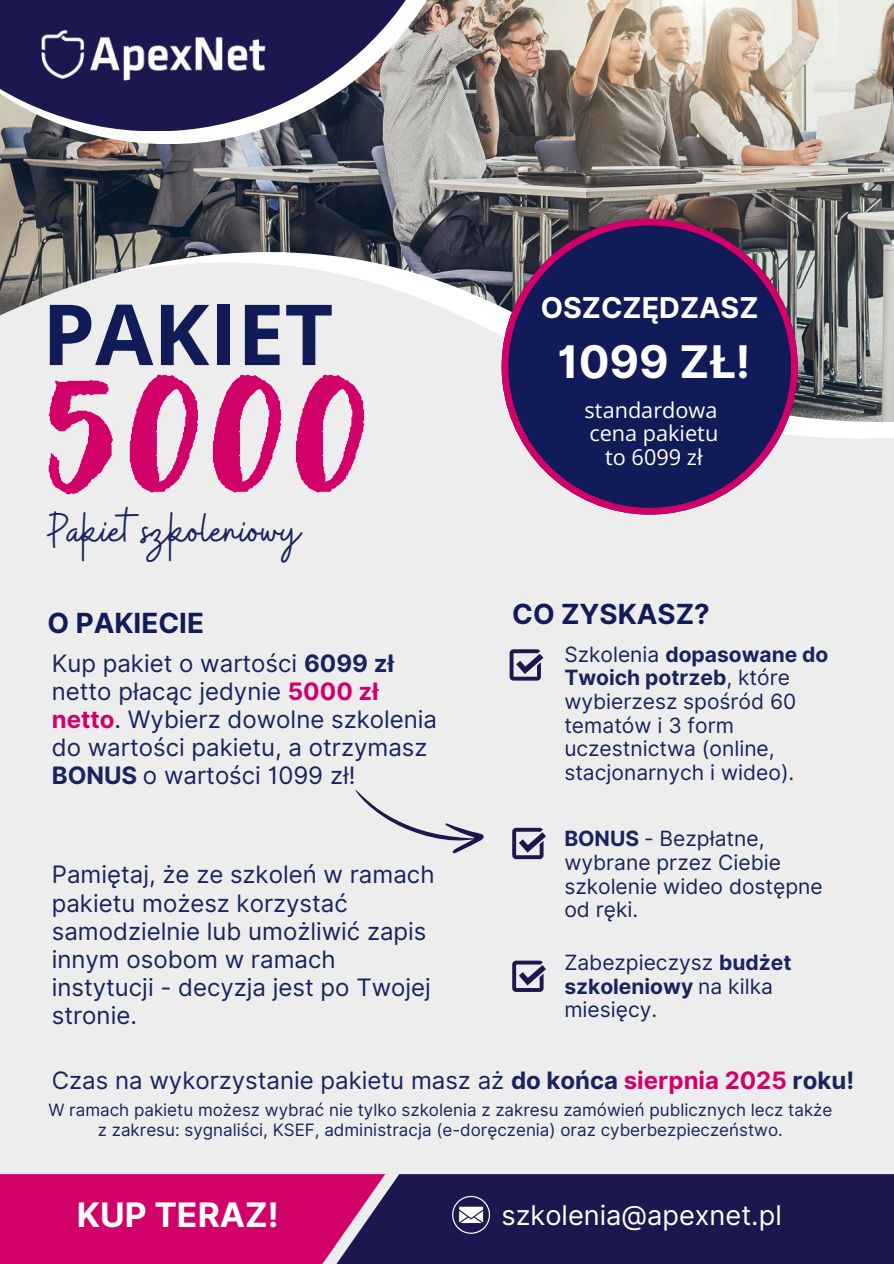
<style>
.page{position:relative;width:894px;height:1264px;background:#fff}
.page>*{position:absolute;margin:0;border:0;box-sizing:border-box;transform-origin:0 0}
.t1{font:141px "Holla";color:#d20069}
.t2{font:700 84.3px "Open Sans";color:#111b57}
.t3{font:48.75px "Buffalo";color:#19245f}
.t4{font:700 45px "Inter";color:#fff}
.t5{font:700 33.75px "Inter";color:#fff}
.t6{font:700 28.65px "Inter";color:#fff}
.t7{font:700 27.75px "Inter";color:#111b57}
.t8{font:27.15px "Inter";color:#fff}
.t9{font:24px/28.2px "Inter";color:#19245f}
.t10{font:21.75px "Open Sans";color:#fff}
.t11{font:21px/23.7px "Inter";color:#19245f}
.t12{font:16.95px/20.1px "Inter";color:#19245f;text-align:center}
.s1{font-weight:700}
.s2{font-weight:700;color:#d20069}
</style>
<div class="page">
<div style="left:0;top:0;width:893px;height:1263px;background:#ededed"></div>
<img style="left:0;top:0;width:893px;height:422px">
<div style="left:0;top:1174px;width:385px;height:89px;background:#d20069"></div>
<div style="left:327px;top:1174px;width:566px;height:89px;background:#1d174f"></div>
<svg style="left:501px;top:219px;width:296px;height:295px;background:#3e3669"></svg>
<img style="left:0;top:0;width:472px;height:144px">
<svg style="left:0;top:0;width:459px;height:131px;background:#5c5877"></svg>
<svg style="left:452px;top:1195px;width:38px;height:38px"></svg>
<img style="left:34px;top:18px;width:243px;height:75px">
<svg style="left:509px;top:649px;width:34px;height:31px"></svg>
<svg style="left:512px;top:827px;width:33px;height:32px"></svg>
<svg style="left:512px;top:960px;width:33px;height:31px"></svg>
<svg style="left:355px;top:790px;width:129px;height:64px"></svg>
<h2 class="t2" style="left:42px;top:275px;width:292px">PAKIET</h2>
<h6 class="t6" style="left:540px;top:290px;width:219px">OSZCZĘDZASZ</h6>
<h3 class="t4" style="left:557px;top:334px;width:194px">1099 ZŁ!</h3>
<p class="t1" style="left:42px;top:357px;width:330px">5000</p>
<p class="t10" style="left:584px;top:394px;width:134px">standardowa</p>
<p class="t10" style="left:589px;top:418px;width:130px">cena pakietu</p>
<p class="t10" style="left:605px;top:442px;width:99px">to 6099 zł</p>
<h4 class="t3" style="left:48px;top:499px;width:254px">Pakiet szkoleniowy</h4>
<p class="t7" style="left:48px;top:606px;width:158px">O PAKIECIE</p>
<h1 class="t9" style="left:52px;top:649px;width:386px">Kup pakiet o wartości <span class="s1">6099 zł </span>netto płacąc jedynie <span class="s2">5000 zł netto</span>. Wybierz dowolne szkolenia do wartości pakietu, a otrzymasz<br><span class="s1">BONUS</span> o wartości 1099 zł!</h1>
<p class="t9" style="left:52px;top:860px;width:384px">Pamiętaj, że ze szkoleń w ramach pakietu możesz korzystać samodzielnie lub umożliwić zapis innym osobom w ramach instytucji - decyzja jest po Twojej stronie.</p>
<h6 class="t7" style="left:512px;top:597px;width:199px">CO ZYSKASZ?</h6>
<p class="t11" style="left:564px;top:642px;width:265px">Szkolenia <span class="s1">dopasowane do<br>Twoich potrzeb</span>, które wybierzesz spośród 60 tematów i 3 form uczestnictwa (online, stacjonarnych i wideo).</p>
<h6 class="t11" style="left:564px;top:827px;width:260px"><span class="s1">BONUS</span> - Bezpłatne, wybrane przez Ciebie szkolenie wideo dostępne od ręki.</h6>
<p class="t11" style="left:564px;top:950px;width:228px">Zabezpieczysz <span class="s1">budżet szkoleniowy</span> na kilka miesięcy.</p>
<p class="t9" style="left:52px;top:1065px;width:803px">Czas na wykorzystanie pakietu masz aż <span class="s1">do końca</span> <span class="s2">sierpnia 2025</span> <span class="s1">roku!</span></p>
<p class="t12" style="left:48px;top:1099px;width:785px">W ramach pakietu możesz wybrać nie tylko szkolenia z zakresu zamówień publicznych lecz także z zakresu: sygnaliści, KSEF, administracja (e-doręczenia) oraz cyberbezpieczeństwo.</p>
<p class="t5" style="left:77px;top:1194px;width:203px">KUP TERAZ!</p>
<p class="t8" style="left:501px;top:1199px;width:281px">szkolenia@apexnet.pl</p>
</div>
